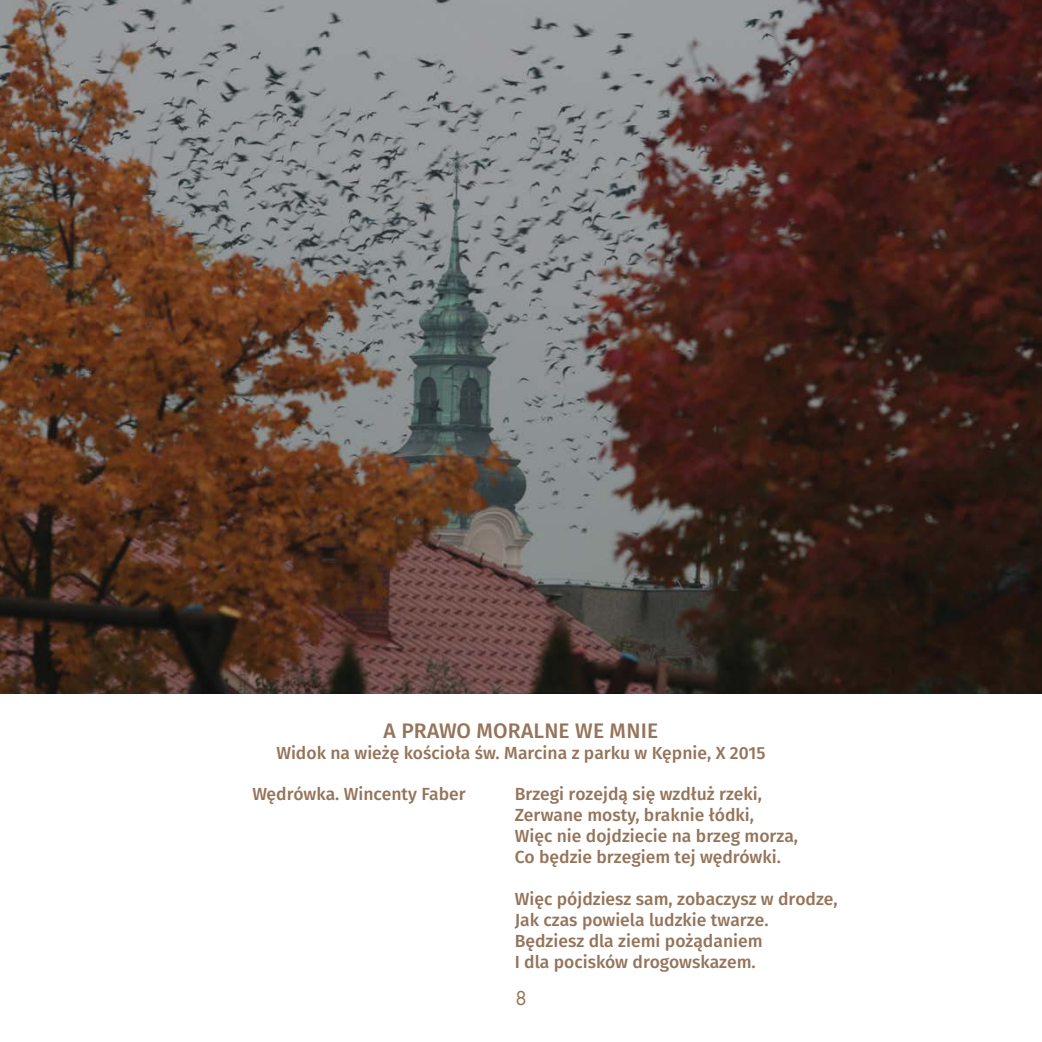
<style>
.page{position:relative;width:1042px;height:1042px;background:#fff}
.page>*{position:absolute;margin:0;border:0;box-sizing:border-box;transform-origin:0 0}
.t1{font:500 21px "Fira Sans";letter-spacing:.01em;color:#94745a}
.t2{font:21px "Futura PT";color:#94745a}
.t3{font:500 17.5px/21px "Fira Sans";color:#94745a}
</style>
<div class="page">
<img style="left:0;top:0;width:1042px;height:694px">
<p class="t1" style="left:384px;top:713px;width:276px">A PRAWO MORALNE WE MNIE</p>
<p class="t3" style="left:276px;top:741px;width:491px">Widok na wieżę kościoła św. Marcina z parku w Kępnie, X 2015</p>
<p class="t3" style="left:515px;top:783px;width:285px">Brzegi rozejdą się wzdłuż rzeki, Zerwane mosty, braknie łódki,<br>Więc nie dojdziecie na brzeg morza, Co będzie brzegiem tej wędrówki.</p>
<p class="t3" style="left:515px;top:888px;width:324px">Więc pójdziesz sam, zobaczysz w drodze, Jak czas powiela ludzkie twarze.<br>Będziesz dla ziemi pożądaniem<br>I dla pocisków drogowskazem.</p>
<p class="t3" style="left:252px;top:783px;width:215px">Wędrówka. Wincenty Faber</p>
<p class="t2" style="left:515px;top:986px;width:13px">8</p>
</div>
